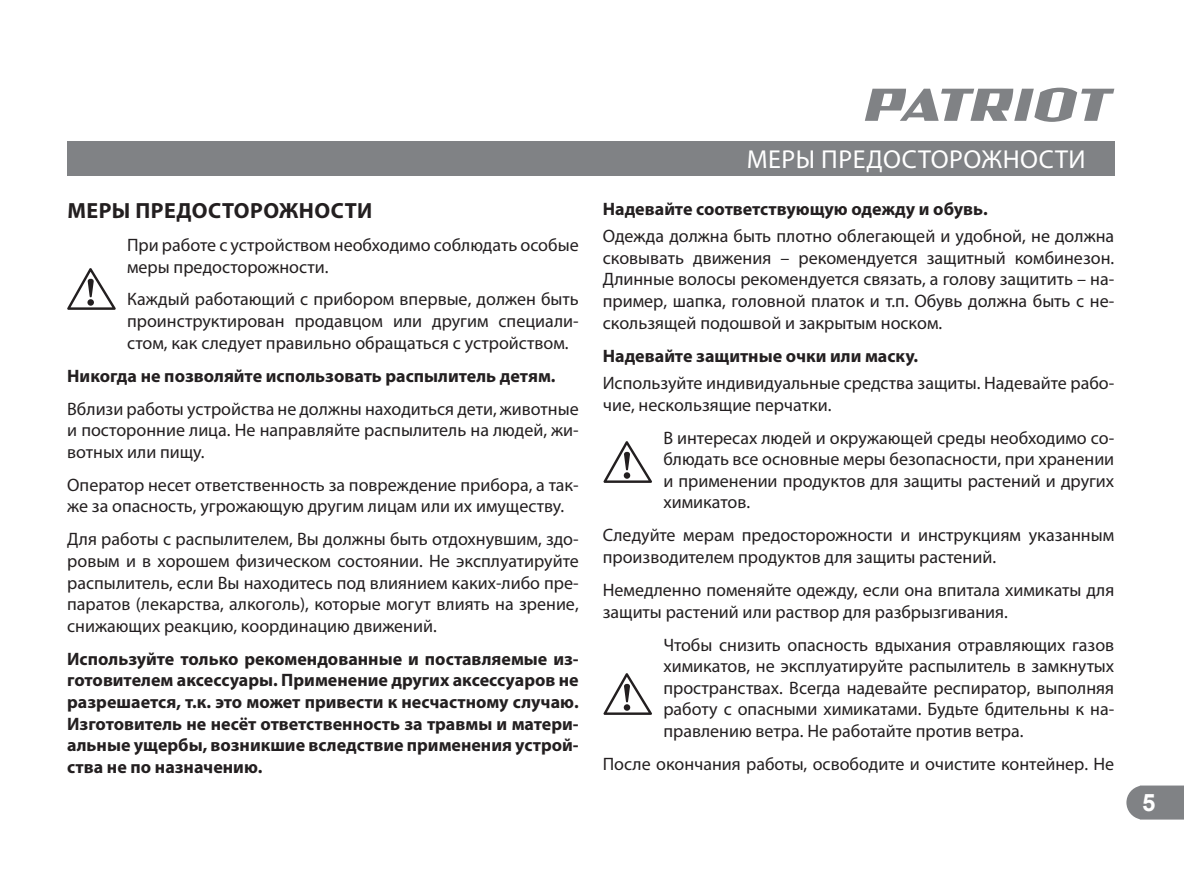
<style>
.page{position:relative;width:1184px;height:873px;background:#fff}
.page>*{position:absolute;margin:0;border:0;box-sizing:border-box;transform-origin:0 0}
.t1{font:26px "Myriad Pro";letter-spacing:.02em;color:#fff}
.t2{font:700 24px "Arial";color:#fff}
.t3{font:700 22px "Myriad Pro";letter-spacing:.02em;color:#231f20}
.t4{font:18px/21.6px "Myriad Pro";color:#231f20;text-align:justify}
.t5{font:700 18px/21.6px "Myriad Pro";color:#231f20;text-align:justify}
</style>
<div class="page">
<div style="left:67px;top:141px;width:1047px;height:34px;background:#808285"></div>
<svg style="left:1126px;top:785px;width:57px;height:34px;background:#8a8c8f"></svg>
<svg style="left:865px;top:88px;width:249px;height:34px"></svg>
<svg style="left:67px;top:268px;width:49px;height:42px"></svg>
<svg style="left:603px;top:441px;width:49px;height:41px"></svg>
<svg style="left:603px;top:673px;width:49px;height:41px"></svg>
<p class="t3" style="left:67px;top:200px;width:306px">МЕРЫ ПРЕДОСТОРОЖНОСТИ</p>
<p class="t4" style="left:127px;top:235px;width:453px">При работе с устройством необходимо соблюдать особые меры предосторожности.</p>
<p class="t4" style="left:127px;top:289px;width:453px">Каждый работающий с прибором впервые, должен быть проинструктирован продавцом или другим специали&shy;стом, как следует правильно обращаться с устройством.</p>
<p class="t5" style="left:67px;top:365px;width:490px">Никогда не позволяйте использовать распылитель детям.</p>
<p class="t4" style="left:67px;top:398px;width:513px">Вблизи работы устройства не должны находиться дети, животные и посторонние лица. Не направляйте распылитель на людей, жи&shy;вотных или пищу.</p>
<p class="t4" style="left:67px;top:474px;width:513px">Оператор несет ответственность за повреждение прибора, а так&shy;же за опасность, угрожающую другим лицам или их имуществу.</p>
<p class="t4" style="left:67px;top:529px;width:513px">Для работы с распылителем, Вы должны быть отдохнувшим, здо&shy;ровым и в хорошем физическом состоянии. Не эксплуатируйте распылитель, если Вы находитесь под влиянием каких-либо пре&shy;паратов (лекарства, алкоголь), которые могут влиять на зрение, снижающих реакцию, координацию движений.</p>
<p class="t5" style="left:67px;top:648px;width:513px">Используйте только рекомендованные и поставляемые из&shy;готовителем аксессуары. Применение других аксессуаров не разрешается, т.к. это может привести к несчастному случаю.<br>Изготовитель не несёт ответственность за травмы и матери&shy;альные ущербы, возникшие вследствие применения устрой&shy;ства не по назначению.</p>
<h1 class="t1" style="left:746px;top:147px;width:340px">МЕРЫ ПРЕДОСТОРОЖНОСТИ</h1>
<p class="t5" style="left:602px;top:198px;width:386px">Надевайте соответствующую одежду и обувь.</p>
<p class="t4" style="left:602px;top:226px;width:513px">Одежда должна быть плотно облегающей и удобной, не должна сковывать движения – рекомендуется защитный комбинезон.<br>Длинные волосы рекомендуется связать, а голову защитить – на&shy;пример, шапка, головной платок и т.п. Обувь должна быть с не&shy;скользящей подошвой и закрытым носком.</p>
<p class="t5" style="left:602px;top:345px;width:317px">Надевайте защитные очки или маску.</p>
<p class="t4" style="left:602px;top:372px;width:513px">Используйте индивидуальные средства защиты. Надевайте рабо&shy;чие, нескользящие перчатки.</p>
<p class="t4" style="left:663px;top:427px;width:452px">В интересах людей и окружающей среды необходимо со&shy;блюдать все основные меры безопасности, при хранении и применении продуктов для защиты растений и других химикатов.</p>
<p class="t4" style="left:602px;top:525px;width:513px">Следуйте мерам предосторожности и инструкциям указанным производителем продуктов для защиты растений.</p>
<p class="t4" style="left:602px;top:579px;width:513px">Немедленно поменяйте одежду, если она впитала химикаты для защиты растений или раствор для разбрызгивания.</p>
<p class="t4" style="left:663px;top:634px;width:452px">Чтобы снизить опасность вдыхания отравляющих газов химикатов, не эксплуатируйте распылитель в замкнутых пространствах. Всегда надевайте респиратор, выполняя работу с опасными химикатами. Будьте бдительны к на&shy;правлению ветра. Не работайте против ветра.</p>
<p class="t4" style="left:602px;top:753px;width:513px">После окончания работы, освободите и очистите контейнер. Не</p>
<h2 class="t2" style="left:1142px;top:788px;width:15px">5</h2>
</div>
